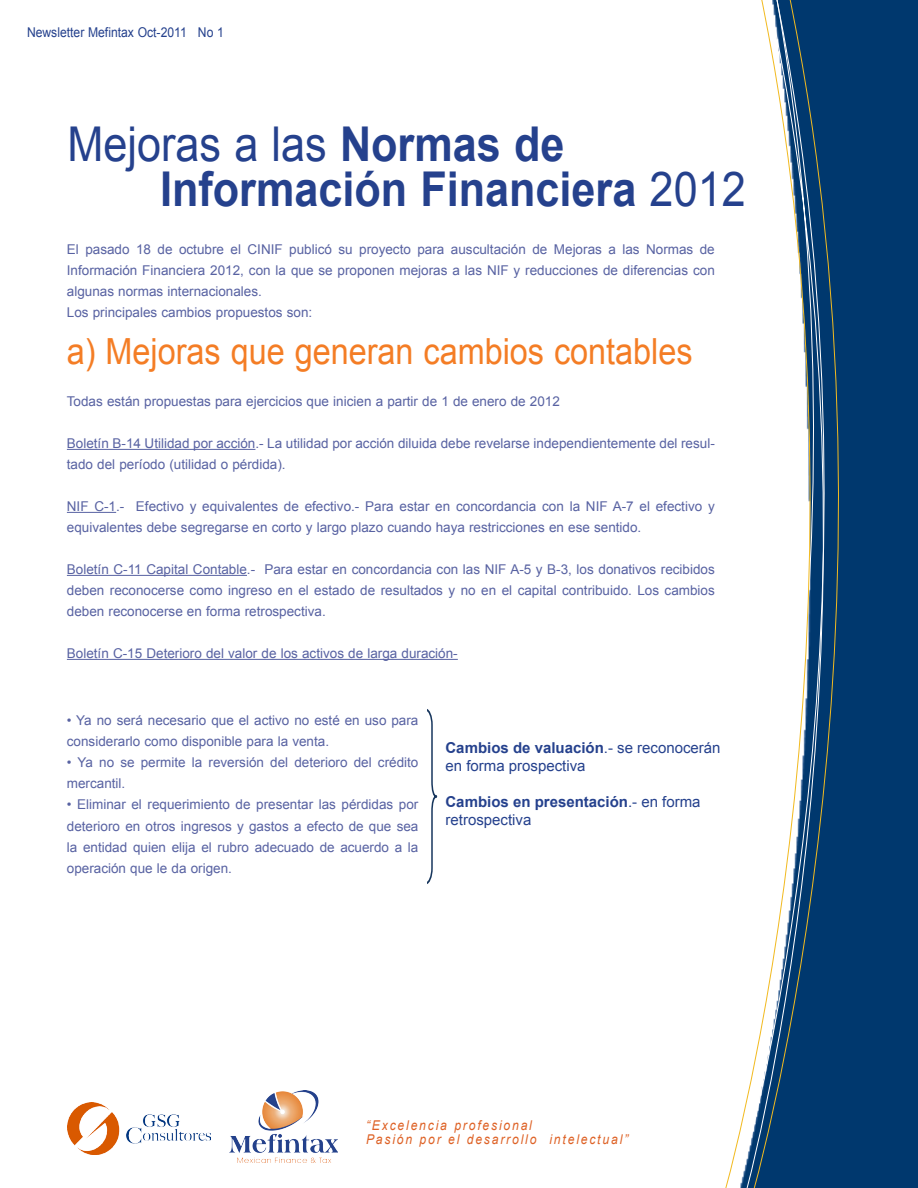
<style>
.page{position:relative;width:918px;height:1188px;background:#fff}
.page>*{position:absolute;margin:0;border:0;box-sizing:border-box;transform-origin:0 0}
.t1{font:700 48px/45px "Arial";color:#25418d;scale:.9 1}
.t2{font:36px "Arial";color:#f47d25;scale:.9 1}
.t3{font:15px/18px "Arial";color:#25418d}
.t4{font:13.5px/21px "Arial";color:#5862a2}
.t5{font:italic 13.5px/13.5px "Arial";letter-spacing:.15em;color:#de6226;scale:.9 1}
.t6{font:13.5px "Arial";color:#25418d;scale:.9 1}
.s1{font-weight:400}
.s2{font-weight:700}
</style>
<div class="page">
<div style="left:850px;top:0;width:68px;height:1188px;background:#00386e"></div>
<svg style="left:725px;top:0;width:125px;height:1188px"></svg>
<img style="left:68px;top:1103px;width:142px;height:51px">
<img style="left:230px;top:1090px;width:108px;height:72px">
<hr style="left:67px;top:449px;width:188px;height:1px;background:#5862a2">
<hr style="left:67px;top:512px;width:49px;height:1px;background:#5862a2">
<hr style="left:67px;top:575px;width:180px;height:1px;background:#5862a2">
<hr style="left:67px;top:659px;width:391px;height:1px;background:#5862a2">
<svg style="left:427px;top:709px;width:11px;height:175px"></svg>
<p class="t6" style="left:27px;top:23px;width:220px">Newsletter Mefintax Oct-2011 No 1</p>
<h1 class="t1" style="left:160px;top:123px;width:652px;text-indent:-93px"><span class="s1">Mejoras a las</span> Normas de<br>Información Financiera <span class="s1">2012</span></h1>
<p class="t4" style="left:67px;top:239px;width:649px">El pasado 18 de octubre el CINIF publicó su proyecto para auscultación de Mejoras a las Normas de Información Financiera 2012, con la que se proponen mejoras a las NIF y reducciones de diferencias con algunas normas internacionales.<br>Los principales cambios propuestos son:</p>
<h2 class="t2" style="left:67px;top:328px;width:697px">a) Mejoras que generan cambios contables</h2>
<p class="t4" style="left:67px;top:391px;width:495px">Todas están propuestas para ejercicios que inicien a partir de 1 de enero de 2012</p>
<p class="t4" style="left:67px;top:433px;width:649px">Boletín B-14 Utilidad por acción.- La utilidad por acción diluida debe revelarse independientemente del resul&shy;tado del período (utilidad o pérdida).</p>
<p class="t4" style="left:67px;top:496px;width:649px">NIF C-1.- Efectivo y equivalentes de efectivo.- Para estar en concordancia con la NIF A-7 el efectivo y equivalentes debe segregarse en corto y largo plazo cuando haya restricciones en ese sentido.</p>
<p class="t4" style="left:67px;top:559px;width:649px;text-align:justify">Boletín C-11 Capital Contable.- Para estar en concordancia con las NIF A-5 y B-3, los donativos recibidos deben reconocerse como ingreso en el estado de resultados y no en el capital contribuido. Los cambios deben reconocerse en forma retrospectiva.</p>
<p class="t4" style="left:67px;top:643px;width:392px">Boletín C-15 Deterioro del valor de los activos de larga duración-</p>
<p class="t4" style="left:67px;top:710px;width:353px">• Ya no será necesario que el activo no esté en uso para considerarlo como disponible para la venta.</p>
<p class="t4" style="left:67px;top:752px;width:353px">• Ya no se permite la reversión del deterioro del crédito mercantil.</p>
<p class="t4" style="left:67px;top:794px;width:353px;text-align:justify">• Eliminar el requerimiento de presentar las pérdidas por deterioro en otros ingresos y gastos a efecto de que sea la entidad quien elija el rubro adecuado de acuerdo a la operación que le da origen.</p>
<p class="t3" style="left:446px;top:739px;width:277px"><span class="s2">Cambios de valuación</span>.- se reconocerán en forma prospectiva</p>
<p class="t3" style="left:446px;top:793px;width:257px"><span class="s2">Cambios en presentación</span>.- en forma retrospectiva</p>
<p class="t5" style="left:366px;top:1119px;width:293px">“Excelencia profesional<br>Pasión por el desarrollo intelectual”</p>
</div>
